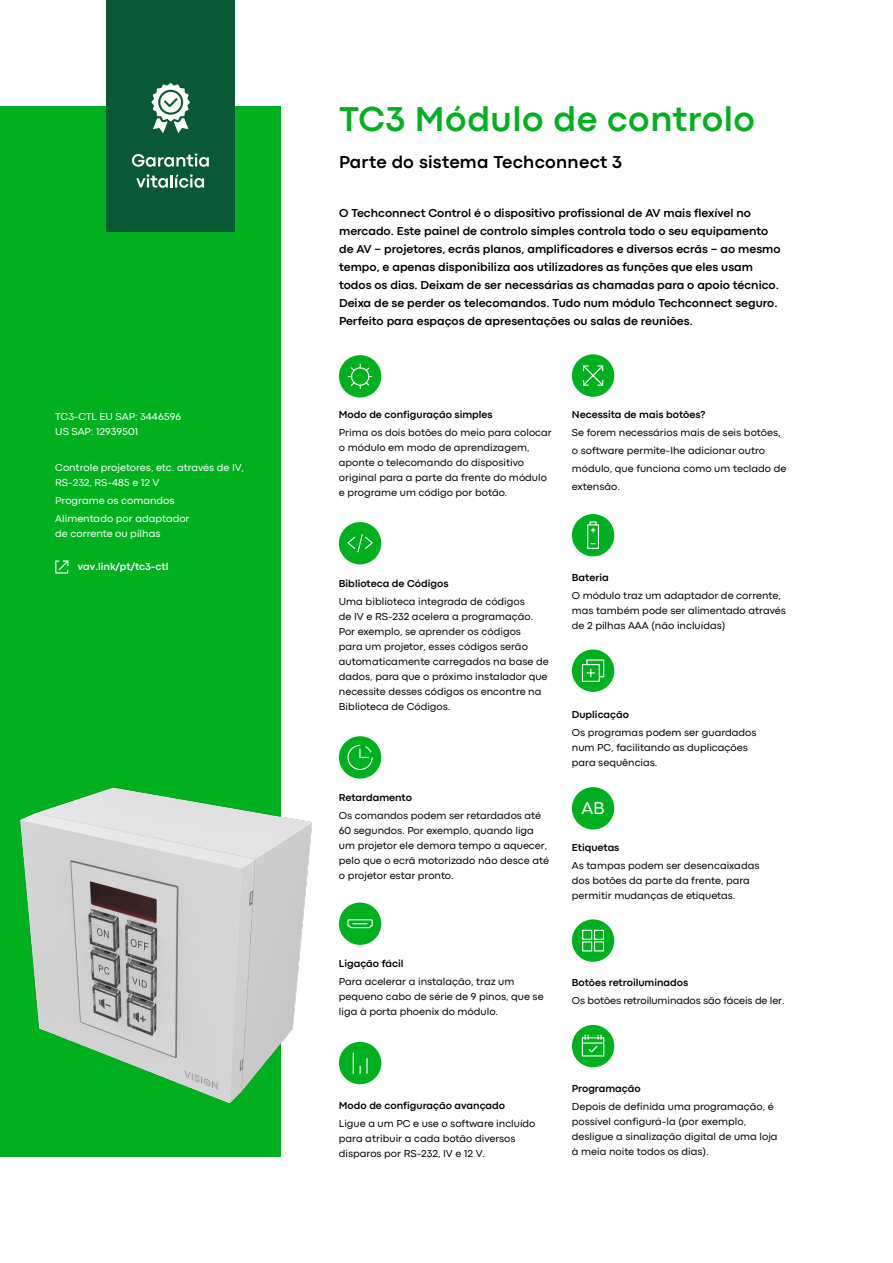
<style>
.page{position:relative;width:893px;height:1263px;background:#fff}
.page>*{position:absolute;margin:0;border:0;box-sizing:border-box;transform-origin:0 0}
.t1{font:700 36px "Codec Pro";letter-spacing:.015em;color:#00b01f}
.t2{font:700 18px "Codec Pro";letter-spacing:.015em;color:#000}
.t3{font:17.85px "Codec Pro";color:#fff}
.t4{font:700 12px/18px "Codec Pro";color:#000}
.t5{font:10.5px/15px "Codec Pro";color:#000}
.t6{font:700 10.5px "Codec Pro";color:#000}
.t7{font:10.5px/15px "Codec Pro";color:#fff}
.t8{font:700 10.5px "Codec Pro";color:#fff}
</style>
<div class="page">
<div style="left:339px;top:1042px;width:42px;height:42px;background:#00b01f;border-radius:50%"></div>
<svg style="left:353px;top:1052px;width:1px;height:22px"></svg>
<svg style="left:360px;top:1058px;width:8px;height:16px"></svg>
<div style="left:0;top:106px;width:281px;height:1051px;background:#00b01f"></div>
<img style="left:20px;top:787px;width:292px;height:317px">
<div style="left:339px;top:355px;width:42px;height:42px;background:#00b01f;border-radius:50%"></div>
<svg style="left:348px;top:363px;width:25px;height:26px"></svg>
<div style="left:339px;top:522px;width:42px;height:42px;background:#00b01f;border-radius:50%"></div>
<svg style="left:347px;top:534px;width:26px;height:19px"></svg>
<div style="left:339px;top:736px;width:42px;height:43px;background:#00b01f;border-radius:50%"></div>
<svg style="left:347px;top:744px;width:26px;height:26px"></svg>
<div style="left:572px;top:919px;width:42px;height:43px;background:#00b01f;border-radius:50%"></div>
<svg style="left:582px;top:929px;width:23px;height:23px"></svg>
<div style="left:572px;top:514px;width:42px;height:42px;background:#00b01f;border-radius:50%"></div>
<svg style="left:587px;top:521px;width:12px;height:28px"></svg>
<div style="left:572px;top:1025px;width:42px;height:42px;background:#00b01f;border-radius:50%"></div>
<svg style="left:581px;top:1034px;width:24px;height:23px"></svg>
<div style="left:572px;top:649px;width:42px;height:43px;background:#00b01f;border-radius:50%"></div>
<svg style="left:581px;top:659px;width:24px;height:23px"></svg>
<div style="left:572px;top:787px;width:42px;height:42px;background:#00b01f;border-radius:50%"></div>
<div style="left:339px;top:902px;width:42px;height:43px;background:#00b01f;border-radius:50%"></div>
<svg style="left:347px;top:919px;width:26px;height:10px"></svg>
<div style="left:572px;top:354px;width:42px;height:43px;background:#00b01f;border-radius:50%"></div>
<svg style="left:582px;top:365px;width:22px;height:21px"></svg>
<svg style="left:55px;top:560px;width:14px;height:14px"></svg>
<div style="left:106px;top:0;width:129px;height:232px;background:#0a5936"></div>
<svg style="left:151px;top:83px;width:39px;height:50px"></svg>
<svg style="left:132px;top:153px;width:77px;height:14px"></svg>
<svg style="left:136px;top:174px;width:68px;height:14px"></svg>
<p class="t7" style="left:55px;top:409px;width:127px">TC3-CTL EU SAP: 3446596<br>US SAP: 12939501</p>
<p class="t7" style="left:55px;top:460px;width:190px">Controle projetores, etc. através de IV,<br>RS-232, RS-485 e 12 V</p>
<p class="t7" style="left:55px;top:491px;width:136px;line-height:18px">Programe os comandos<br>Alimentado por adaptador</p>
<p class="t7" style="left:55px;top:526px;width:107px">de corrente ou pilhas</p>
<p class="t8" style="left:78px;top:560px;width:92px">vav.link/pt/tc3-ctl</p>
<h1 class="t1" style="left:339px;top:98px;width:417px">TC3 Módulo de controlo</h1>
<h2 class="t2" style="left:339px;top:151px;width:284px">Parte do sistema Techconnect 3</h2>
<p class="t4" style="left:339px;top:203px;width:443px">O Techconnect Control é o dispositivo profissional de AV mais flexível no mercado. Este painel de controlo simples controla todo o seu equipamento de AV − projetores, ecrãs planos, amplificadores e diversos ecrãs − ao mesmo tempo, e apenas disponibiliza aos utilizadores as funções que eles usam todos os dias. Deixam de ser necessárias as chamadas para o apoio técnico.<br>Deixa de se perder os telecomandos. Tudo num módulo Techconnect seguro.<br>Perfeito para espaços de apresentações ou salas de reuniões.</p>
<p class="t6" style="left:339px;top:408px;width:155px">Modo de configuração simples</p>
<p class="t5" style="left:339px;top:425px;width:214px">Prima os dois botões do meio para colocar o módulo em modo de aprendizagem, aponte o telecomando do dispositivo original para a parte da frente do módulo e programe um código por botão.</p>
<p class="t6" style="left:572px;top:408px;width:135px">Necessita de mais botões?</p>
<p class="t5" style="left:572px;top:423px;width:216px;line-height:18px">Se forem necessários mais de seis botões, o software permite-lhe adicionar outro módulo, que funciona como um teclado de extensão.</p>
<p class="t6" style="left:339px;top:577px;width:111px">Biblioteca de Códigos</p>
<p class="t5" style="left:339px;top:593px;width:211px">Uma biblioteca integrada de códigos<br>de IV e RS-232 acelera a programação.<br>Por exemplo, se aprender os códigos<br>para um projetor, esses códigos serão automaticamente carregados na base de dados, para que o próximo instalador que necessite desses códigos os encontre na Biblioteca de Códigos.</p>
<p class="t6" style="left:339px;top:791px;width:75px">Retardamento</p>
<p class="t5" style="left:339px;top:808px;width:212px">Os comandos podem ser retardados até 60 segundos. Por exemplo, quando liga um projetor ele demora tempo a aquecer, pelo que o ecrã motorizado não desce até o projetor estar pronto.</p>
<p class="t6" style="left:572px;top:571px;width:38px">Bateria</p>
<p class="t5" style="left:572px;top:588px;width:215px">O módulo traz um adaptador de corrente, mas também pode ser alimentado através de 2 pilhas AAA (não incluídas)</p>
<p class="t6" style="left:572px;top:709px;width:59px">Duplicação</p>
<p class="t5" style="left:572px;top:725px;width:186px">Os programas podem ser guardados num PC, facilitando as duplicações para sequências.</p>
<h3 class="t3" style="left:581px;top:798px;width:25px">AB</h3>
<p class="t6" style="left:572px;top:841px;width:49px">Etiquetas</p>
<p class="t5" style="left:572px;top:857px;width:189px">As tampas podem ser desencaixadas dos botões da parte da frente, para permitir mudanças de etiquetas.</p>
<p class="t6" style="left:339px;top:957px;width:66px">Ligação fácil</p>
<p class="t5" style="left:339px;top:974px;width:206px">Para acelerar a instalação, traz um pequeno cabo de série de 9 pinos, que se liga à porta phoenix do módulo.</p>
<p class="t6" style="left:572px;top:976px;width:118px">Botões retroiluminados</p>
<p class="t5" style="left:572px;top:993px;width:214px">Os botões retroiluminados são fáceis de ler.</p>
<p class="t6" style="left:339px;top:1099px;width:168px">Modo de configuração avançado</p>
<p class="t5" style="left:339px;top:1115px;width:198px">Ligue a um PC e use o software incluído para atribuir a cada botão diversos disparos por RS-232, IV e 12 V.</p>
<p class="t6" style="left:572px;top:1082px;width:70px">Programação</p>
<p class="t5" style="left:572px;top:1098px;width:207px">Depois de definida uma programação, é possível configurá-la (por exemplo, desligue a sinalização digital de uma loja à meia noite todos os dias).</p>
</div>
